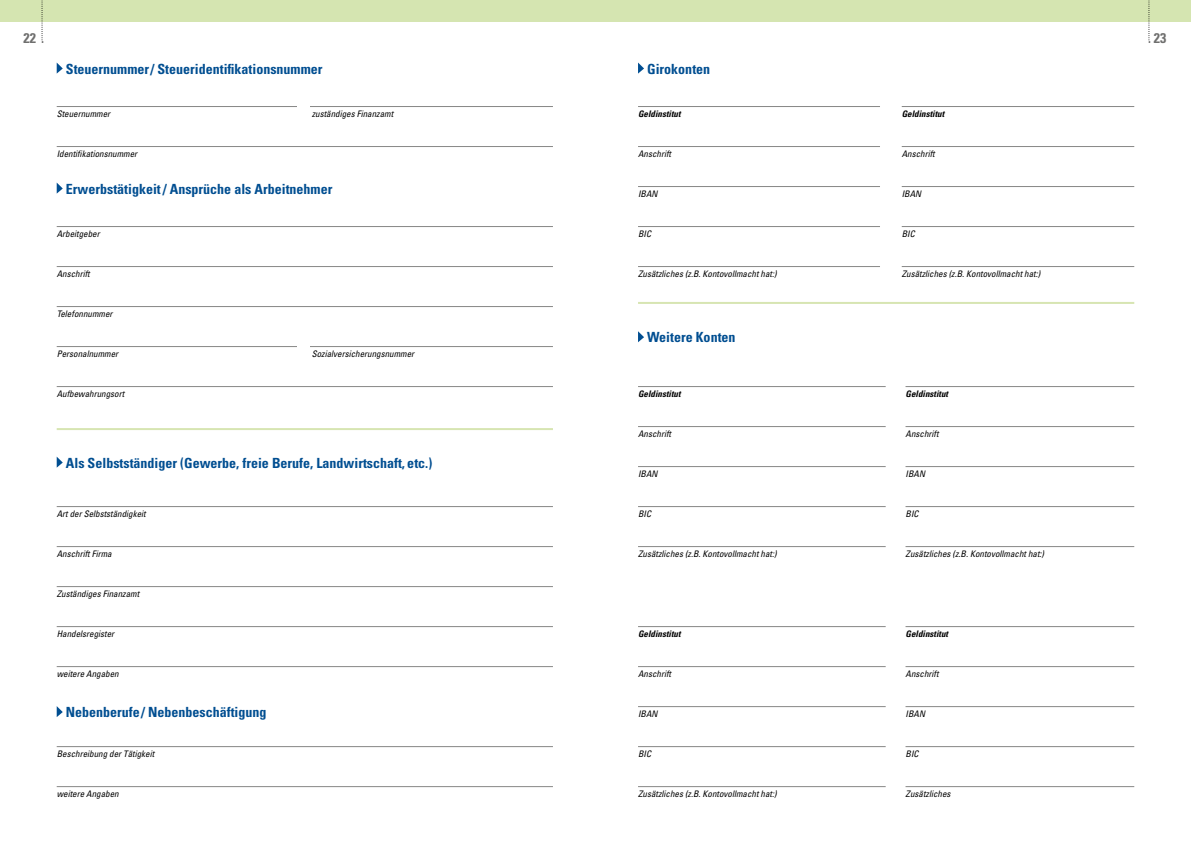
<style>
.page{position:relative;width:1191px;height:842px;background:#fff}
.page>*{position:absolute;margin:0;border:0;box-sizing:border-box;transform-origin:0 0}
.t1{font:700 condensed 14px "Univers";color:#004e91}
.t2{font:700 condensed 14px "Univers";color:#6f6f6e}
.t3{font:italic condensed 9px "Univers";color:#000}
.t4{font:italic 700 condensed 9px "Univers";color:#000}
</style>
<div class="page">
<div style="left:0;top:0;width:1191px;height:21px;background:#d5e5b1"></div>
<svg style="left:42px;top:0;width:1px;height:43px"></svg>
<svg style="left:1148px;top:0;width:2px;height:43px"></svg>
<hr style="left:57px;top:106px;width:496px;height:1px;background:#878786">
<hr style="left:57px;top:146px;width:496px;height:1px;background:#878786">
<svg style="left:57px;top:63px;width:6px;height:11px"></svg>
<hr style="left:57px;top:226px;width:496px;height:1px;background:#878786">
<hr style="left:57px;top:266px;width:496px;height:1px;background:#878786">
<hr style="left:57px;top:306px;width:496px;height:1px;background:#878786">
<hr style="left:57px;top:346px;width:496px;height:1px;background:#878786">
<hr style="left:57px;top:386px;width:496px;height:1px;background:#878786">
<svg style="left:57px;top:183px;width:6px;height:11px"></svg>
<hr style="left:57px;top:506px;width:496px;height:1px;background:#878786">
<hr style="left:57px;top:546px;width:496px;height:1px;background:#878786">
<hr style="left:57px;top:586px;width:496px;height:1px;background:#878786">
<hr style="left:57px;top:626px;width:496px;height:1px;background:#878786">
<hr style="left:57px;top:666px;width:496px;height:1px;background:#878786">
<svg style="left:57px;top:457px;width:6px;height:11px"></svg>
<hr style="left:57px;top:428px;width:496px;height:2px;background:#d7e5b2">
<hr style="left:57px;top:746px;width:496px;height:1px;background:#878786">
<hr style="left:57px;top:786px;width:496px;height:1px;background:#878786">
<svg style="left:57px;top:706px;width:6px;height:11px"></svg>
<hr style="left:638px;top:106px;width:242px;height:1px;background:#878786">
<hr style="left:638px;top:146px;width:242px;height:1px;background:#878786">
<hr style="left:638px;top:186px;width:242px;height:1px;background:#878786">
<hr style="left:638px;top:226px;width:242px;height:1px;background:#878786">
<hr style="left:638px;top:266px;width:242px;height:1px;background:#878786">
<svg style="left:638px;top:63px;width:6px;height:11px"></svg>
<hr style="left:901px;top:106px;width:233px;height:1px;background:#878786">
<hr style="left:901px;top:146px;width:233px;height:1px;background:#878786">
<hr style="left:901px;top:186px;width:233px;height:1px;background:#878786">
<hr style="left:901px;top:226px;width:233px;height:1px;background:#878786">
<hr style="left:901px;top:266px;width:233px;height:1px;background:#878786">
<hr style="left:638px;top:386px;width:247px;height:1px;background:#878786">
<hr style="left:638px;top:426px;width:247px;height:1px;background:#878786">
<hr style="left:638px;top:466px;width:247px;height:1px;background:#878786">
<hr style="left:638px;top:506px;width:247px;height:1px;background:#878786">
<hr style="left:638px;top:546px;width:247px;height:1px;background:#878786">
<svg style="left:638px;top:331px;width:6px;height:11px"></svg>
<hr style="left:638px;top:302px;width:496px;height:2px;background:#d7e5b2">
<hr style="left:905px;top:386px;width:229px;height:1px;background:#878786">
<hr style="left:905px;top:426px;width:229px;height:1px;background:#878786">
<hr style="left:905px;top:466px;width:229px;height:1px;background:#878786">
<hr style="left:905px;top:506px;width:229px;height:1px;background:#878786">
<hr style="left:905px;top:546px;width:229px;height:1px;background:#878786">
<hr style="left:638px;top:626px;width:247px;height:1px;background:#878786">
<hr style="left:638px;top:666px;width:247px;height:1px;background:#878786">
<hr style="left:638px;top:706px;width:247px;height:1px;background:#878786">
<hr style="left:638px;top:746px;width:247px;height:1px;background:#878786">
<hr style="left:638px;top:786px;width:247px;height:1px;background:#878786">
<hr style="left:905px;top:626px;width:229px;height:1px;background:#878786">
<hr style="left:905px;top:666px;width:229px;height:1px;background:#878786">
<hr style="left:905px;top:706px;width:229px;height:1px;background:#878786">
<hr style="left:905px;top:746px;width:229px;height:1px;background:#878786">
<hr style="left:905px;top:786px;width:229px;height:1px;background:#878786">
<div style="left:298px;top:94px;width:12px;height:36px;background:#fff"></div>
<div style="left:298px;top:337px;width:12px;height:36px;background:#fff"></div>
<h1 class="t2" style="left:24px;top:29px;width:14px">22</h1>
<h1 class="t2" style="left:1153px;top:29px;width:14px">23</h1>
<h1 class="t1" style="left:66px;top:60px;width:258px">Steuernummer/ Steueridentifikationsnummer</h1>
<p class="t3" style="left:57px;top:108px;width:55px">Steuernummer</p>
<p class="t3" style="left:312px;top:108px;width:83px">zuständiges Finanzamt</p>
<p class="t3" style="left:57px;top:148px;width:82px">Identifikationsnummer</p>
<h1 class="t1" style="left:66px;top:180px;width:268px">Erwerbstätigkeit / Ansprüche als Arbeitnehmer</h1>
<p class="t3" style="left:57px;top:228px;width:44px">Arbeitgeber</p>
<p class="t3" style="left:57px;top:268px;width:34px">Anschrift</p>
<p class="t3" style="left:57px;top:308px;width:57px">Telefonnummer</p>
<p class="t3" style="left:57px;top:348px;width:63px">Personalnummer</p>
<p class="t3" style="left:312px;top:348px;width:104px">Sozialversicherungsnummer</p>
<p class="t3" style="left:57px;top:388px;width:69px">Aufbewahrungsort</p>
<h1 class="t1" style="left:66px;top:454px;width:368px">Als Selbstständiger (Gewerbe, freie Berufe, Landwirtschaft, etc.)</h1>
<p class="t3" style="left:57px;top:508px;width:90px">Art der Selbstständigkeit</p>
<p class="t3" style="left:57px;top:548px;width:56px">Anschrift Firma</p>
<p class="t3" style="left:57px;top:588px;width:84px">Zuständiges Finanzamt</p>
<p class="t3" style="left:57px;top:628px;width:59px">Handelsregister</p>
<p class="t3" style="left:57px;top:668px;width:63px">weitere Angaben</p>
<h1 class="t1" style="left:66px;top:703px;width:202px">Nebenberufe/ Nebenbeschäftigung</h1>
<p class="t3" style="left:57px;top:748px;width:99px">Beschreibung der Tätigkeit</p>
<p class="t3" style="left:57px;top:788px;width:63px">weitere Angaben</p>
<h1 class="t1" style="left:647px;top:60px;width:65px">Girokonten</h1>
<p class="t4" style="left:638px;top:108px;width:44px">Geldinstitut</p>
<p class="t3" style="left:638px;top:148px;width:34px">Anschrift</p>
<p class="t3" style="left:638px;top:188px;width:21px">IBAN</p>
<p class="t3" style="left:638px;top:228px;width:15px">BIC</p>
<p class="t3" style="left:638px;top:268px;width:140px">Zusätzliches (z.B. Kontovollmacht hat:)</p>
<h1 class="t1" style="left:647px;top:329px;width:90px">Weitere Konten</h1>
<p class="t4" style="left:638px;top:388px;width:44px">Geldinstitut</p>
<p class="t3" style="left:638px;top:428px;width:34px">Anschrift</p>
<p class="t3" style="left:638px;top:468px;width:21px">IBAN</p>
<p class="t3" style="left:638px;top:508px;width:15px">BIC</p>
<p class="t3" style="left:638px;top:548px;width:140px">Zusätzliches (z.B. Kontovollmacht hat:)</p>
<p class="t4" style="left:638px;top:628px;width:44px">Geldinstitut</p>
<p class="t3" style="left:638px;top:668px;width:34px">Anschrift</p>
<p class="t3" style="left:638px;top:708px;width:21px">IBAN</p>
<p class="t3" style="left:638px;top:748px;width:15px">BIC</p>
<p class="t3" style="left:638px;top:788px;width:140px">Zusätzliches (z.B. Kontovollmacht hat:)</p>
<p class="t4" style="left:901px;top:108px;width:44px">Geldinstitut</p>
<p class="t3" style="left:901px;top:148px;width:34px">Anschrift</p>
<p class="t3" style="left:901px;top:188px;width:21px">IBAN</p>
<p class="t3" style="left:901px;top:228px;width:15px">BIC</p>
<p class="t3" style="left:901px;top:268px;width:140px">Zusätzliches (z.B. Kontovollmacht hat:)</p>
<p class="t4" style="left:905px;top:388px;width:44px">Geldinstitut</p>
<p class="t3" style="left:905px;top:428px;width:34px">Anschrift</p>
<p class="t3" style="left:905px;top:468px;width:21px">IBAN</p>
<p class="t3" style="left:905px;top:508px;width:15px">BIC</p>
<p class="t3" style="left:905px;top:548px;width:140px">Zusätzliches (z.B. Kontovollmacht hat:)</p>
<p class="t4" style="left:905px;top:628px;width:44px">Geldinstitut</p>
<p class="t3" style="left:905px;top:668px;width:34px">Anschrift</p>
<p class="t3" style="left:905px;top:708px;width:21px">IBAN</p>
<p class="t3" style="left:905px;top:748px;width:15px">BIC</p>
<p class="t3" style="left:905px;top:788px;width:46px">Zusätzliches</p>
</div>
